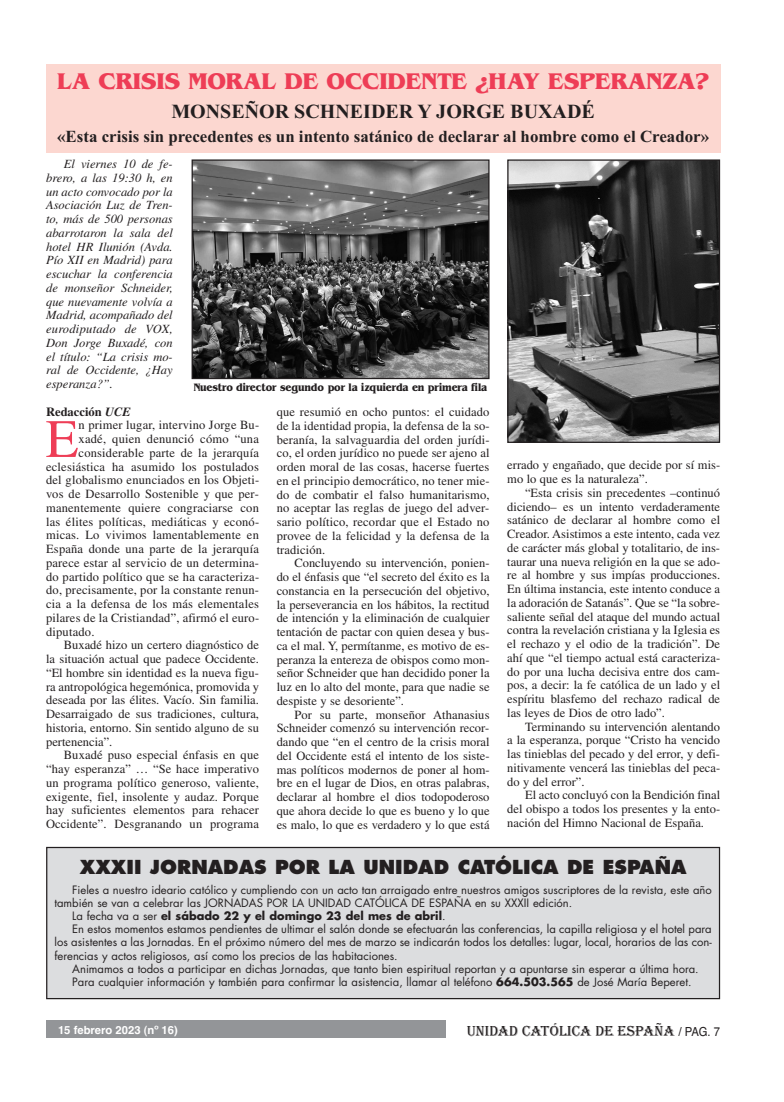
<style>
.page{position:relative;width:784px;height:1102px;background:#fff}
.page>*{position:absolute;margin:0;border:0;box-sizing:border-box;transform-origin:0 0}
.t1{font:54px "Times";color:#ee3d56}
.t2{font:700 23.75px "Benguiat";color:#ee3d56}
.t3{font:700 20px "Times New Roman";color:#231f20}
.t4{font:800 18.75px "Futura Std";color:#231f20}
.t5{font:700 16.88px "Times New Roman";color:#231f20}
.t6{font:15px "Algerian D";color:#231f20}
.t7{font:12.5px/13.8px "Times";letter-spacing:.01em;color:#231f20;text-align:justify}
.t8{font:italic 12.5px/13.8px "Times";color:#231f20;text-align:justify}
.t9{font:700 12.5px "Times";color:#231f20}
.t10{font:11.25px "Futura Std";color:#231f20}
.t11{font:700 11.25px "Futura Std";color:#231f20}
.t12{font:700 11.25px "Benguiat";letter-spacing:-.01em;color:#231f20;scale:.88 1}
.t13{font:700 11.25px "Helvetica";color:#fff}
.s1{font-style:italic}
.s2{font-weight:400}
.s3{font-weight:700}
.s4{font-family:"Helvetica";font-size:12.5px}
</style>
<div class="page">
<div style="left:46px;top:1020px;width:399px;height:18px;background:#939598"></div>
<img style="left:509px;top:161px;width:208px;height:280px">
<div style="left:507px;top:159px;width:212px;height:284px;border:1px solid #231f20"></div>
<img style="left:193px;top:161px;width:294px;height:216px">
<div style="left:191px;top:159px;width:298px;height:220px;border:1px solid #231f20"></div>
<div style="left:46px;top:64px;width:673px;height:88px;background:#fcd7d0"></div>
<div style="left:47px;top:847px;width:672px;height:152px;background:#dcdddf"></div>
<div style="left:46px;top:847px;width:673px;height:152px;border:1px solid #231f20"></div>
<h2 class="t2" style="left:57px;top:73px;width:653px">LA CRISIS MORAL DE OCCIDENTE ¿HAY ESPERANZA?</h2>
<h3 class="t3" style="left:171px;top:99px;width:424px">MONSEÑOR SCHNEIDER Y JORGE BUXADÉ</h3>
<h3 class="t5" style="left:57px;top:126px;width:653px">«Esta crisis sin precedentes es un intento satánico de declarar al hombre como el Creador»</h3>
<p class="t8" style="left:46px;top:158px;width:128px;text-indent:18px">El viernes 10 de fe&shy;brero, a las 19:30 h, en un acto convocado por la Asociación Luz de Tren&shy;to, más de 500 personas abarrotaron la sala del hotel HR Ilunión (Avda.<br>Pío XII en Madrid) para escuchar la conferencia de monseñor Schneider, que nuevamente volvía a Madrid, acompañado del eurodiputado de VOX, Don Jorge Buxadé, con el título: “La crisis mo&shy;ral de Occidente, ¿Hay esperanza?”.</p>
<p class="t9" style="left:46px;top:407px;width:86px">Redacción <span class="s1">UCE</span></p>
<h1 class="t1" style="left:46px;top:419px;width:34px">E</h1>
<p class="t7" style="left:79px;top:420px;width:182px">n primer lugar, intervino Jorge Bu-</p>
<p class="t12" style="left:194px;top:383px;width:335px">Nuestro director segundo por la izquierda en primera fila</p>
<p class="t7" style="left:276px;top:406px;width:214px">que resumió en ocho puntos: el cuidado de la identidad propia, la defensa de la so&shy;beranía, la salvaguardia del orden jurídi&shy;co, el orden jurídico no puede ser ajeno al orden moral de las cosas, hacerse fuertes en el principio democrático, no tener mie&shy;do de combatir el falso humanitarismo, no aceptar las reglas de juego del adver&shy;sario político, recordar que el Estado no provee de la felicidad y la defensa de la tradición.</p>
<p class="t7" style="left:276px;top:558px;width:214px;text-indent:18px">Concluyendo su intervención, ponien&shy;do el énfasis que “el secreto del éxito es la constancia en la persecución del objetivo, la perseverancia en los hábitos, la rectitud de intención y la eliminación de cualquier tentación de pactar con quien desea y bus&shy;ca el mal. Y, permítanme, es motivo de es&shy;peranza la entereza de obispos como mon&shy;señor Schneider que han decidido poner la luz en lo alto del monte, para que nadie se despiste y se desoriente”.</p>
<p class="t7" style="left:276px;top:709px;width:214px;text-indent:18px">Por su parte, monseñor Athanasius Schneider comenzó su intervención recor&shy;dando que “en el centro de la crisis moral del Occidente está el intento de los siste&shy;mas políticos modernos de poner al hom&shy;bre en el lugar de Dios, en otras palabras, declarar al hombre el dios todopoderoso que ahora decide lo que es bueno y lo que es malo, lo que es verdadero y lo que está</p>
<p class="t7" style="left:79px;top:433px;width:182px">xadé, quien denunció cómo “una</p>
<p class="t7" style="left:79px;top:447px;width:182px">considerable parte de la jerarquía</p>
<p class="t7" style="left:46px;top:461px;width:214px">eclesiástica ha asumido los postulados</p>
<p class="t7" style="left:46px;top:475px;width:215px">del globalismo enunciados en los Objeti-</p>
<p class="t7" style="left:46px;top:488px;width:214px">vos de Desarrollo Sostenible y que per-</p>
<p class="t7" style="left:46px;top:502px;width:214px">manentemente quiere congraciarse con</p>
<p class="t7" style="left:46px;top:516px;width:214px">las élites políticas, mediáticas y econó-</p>
<p class="t7" style="left:46px;top:530px;width:214px">micas. Lo vivimos lamentablemente en</p>
<p class="t7" style="left:46px;top:543px;width:214px">España donde una parte de la jerarquía</p>
<p class="t7" style="left:46px;top:557px;width:214px">parece estar al servicio de un determina-</p>
<p class="t7" style="left:46px;top:571px;width:214px">do partido político que se ha caracteriza-</p>
<p class="t7" style="left:46px;top:585px;width:214px">do, precisamente, por la constante renun-</p>
<p class="t7" style="left:46px;top:598px;width:214px">cia a la defensa de los más elementales</p>
<p class="t7" style="left:46px;top:612px;width:214px">pilares de la Cristiandad”, afirmó el euro-</p>
<p class="t7" style="left:46px;top:626px;width:50px">diputado.</p>
<p class="t7" style="left:64px;top:640px;width:196px">Buxadé hizo un certero diagnóstico de</p>
<p class="t7" style="left:46px;top:653px;width:214px">la situación actual que padece Occidente.</p>
<p class="t7" style="left:46px;top:667px;width:214px">“El hombre sin identidad es la nueva figu-</p>
<p class="t7" style="left:46px;top:681px;width:214px">ra antropológica hegemónica, promovida y</p>
<p class="t7" style="left:46px;top:695px;width:214px">deseada por las élites. Vacío. Sin familia.</p>
<p class="t7" style="left:46px;top:708px;width:214px">Desarraigado de sus tradiciones, cultura,</p>
<p class="t7" style="left:46px;top:722px;width:214px">historia, entorno. Sin sentido alguno de su</p>
<p class="t7" style="left:46px;top:736px;width:68px">pertenencia”.</p>
<p class="t7" style="left:64px;top:750px;width:196px">Buxadé puso especial énfasis en que</p>
<p class="t7" style="left:46px;top:763px;width:214px">“hay esperanza” … “Se hace imperativo</p>
<p class="t7" style="left:46px;top:777px;width:214px">un programa político generoso, valiente,</p>
<p class="t7" style="left:46px;top:791px;width:214px">exigente, fiel, insolente y audaz. Porque</p>
<p class="t7" style="left:46px;top:805px;width:214px">hay suficientes elementos para rehacer</p>
<p class="t7" style="left:46px;top:818px;width:214px">Occidente”. Desgranando un programa</p>
<p class="t7" style="left:507px;top:459px;width:214px">errado y engañado, que decide por sí mis&shy;mo lo que es la naturaleza”.</p>
<p class="t7" style="left:507px;top:487px;width:214px;text-indent:18px">“Esta crisis sin precedentes –continuó diciendo– es un intento verdaderamente satánico de declarar al hombre como el Creador. Asistimos a este intento, cada vez de carácter más global y totalitario, de ins&shy;taurar una nueva religión en la que se ado&shy;re al hombre y sus impías producciones.<br>En última instancia, este intento conduce a la adoración de Satanás”. Que se “la sobre&shy;saliente señal del ataque del mundo actual contra la revelación cristiana y la Iglesia es el rechazo y el odio de la tradición”. De ahí que “el tiempo actual está caracteriza&shy;do por una lucha decisiva entre dos cam&shy;pos, a decir: la fe católica de un lado y el espíritu blasfemo del rechazo radical de las leyes de Dios de otro lado”.</p>
<p class="t7" style="left:507px;top:721px;width:214px;text-indent:18px">Terminando su intervención alentando a la esperanza, porque “Cristo ha vencido las tinieblas del pecado y del error, y defi&shy;nitivamente vencerá las tinieblas del peca&shy;do y del error”.</p>
<p class="t7" style="left:507px;top:789px;width:214px;text-indent:18px">El acto concluyó con la Bendición final del obispo a todos los presentes y la ento&shy;nación del Himno Nacional de España.</p>
<h3 class="t4" style="left:80px;top:856px;width:608px">XXXII JORNADAS POR LA UNIDAD CATÓLICA DE ESPAÑA</h3>
<p class="t10" style="left:72px;top:885px;width:640px">Fieles a nuestro ideario católico y cumpliendo con un acto tan arraigado entre nuestros amigos suscriptores de la revista, este año</p>
<p class="t10" style="left:54px;top:898px;width:519px">también se van a celebrar las JORNADAS POR LA UNIDAD CATÓLICA DE ESPAÑA en su XXXII edición.</p>
<p class="t11" style="left:72px;top:911px;width:374px"><span class="s2">La fecha va a ser</span> el sábado 22 y el domingo 23 del mes de abril<span class="s2">.</span></p>
<p class="t10" style="left:72px;top:924px;width:640px">En estos momentos estamos pendientes de ultimar el salón donde se efectuarán las conferencias, la capilla religiosa y el hotel para</p>
<p class="t10" style="left:54px;top:937px;width:658px">los asistentes a las Jornadas. En el próximo número del mes de marzo se indicarán todos los detalles: lugar, local, horarios de las con-</p>
<p class="t10" style="left:54px;top:950px;width:344px">ferencias y actos religiosos, así como los precios de las habitaciones.</p>
<p class="t10" style="left:72px;top:963px;width:627px">Animamos a todos a participar en dichas Jornadas, que tanto bien espiritual reportan y a apuntarse sin esperar a última hora.</p>
<p class="t10" style="left:72px;top:977px;width:620px">Para cualquier información y también para confirmar la asistencia, llamar al teléfono <span class="s3">664.503.565</span> de José María Beperet.</p>
<p class="t13" style="left:58px;top:1026px;width:121px">15 febrero 2023 (nº 16)</p>
<p class="t6" style="left:466px;top:1022px;width:255px">UNIDAD CATÓLICA DE ESPAÑA <span class="s4">/ PAG. 7</span></p>
</div>
